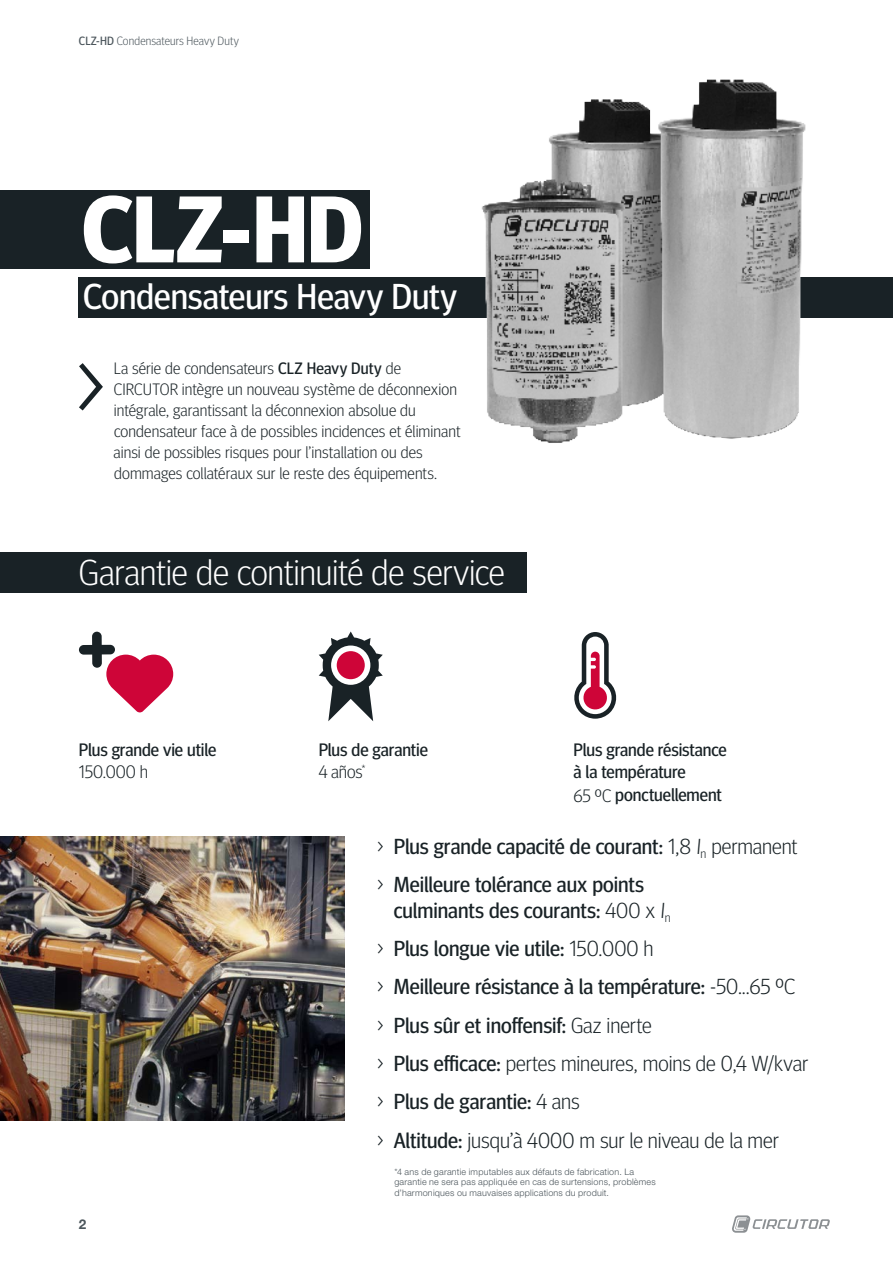
<style>
.page{position:relative;width:893px;height:1263px;background:#fff}
.page>*{position:absolute;margin:0;border:0;box-sizing:border-box;transform-origin:0 0}
.t1{font:700 94.5px "Meta Head OT";color:#fff}
.t2{font:300 36px "Meta Head OT";letter-spacing:-.005em;color:#fff}
.t3{font:36px "Meta Head OT";color:#fff}
.t4{font:21.75px/38.2px "Meta Head OT";color:#192226}
.t5{font:18px/22.5px "Meta Head OT";letter-spacing:-.005em;color:#192226}
.t6{font:300 18px "Meta Head OT";color:#192226}
.t7{font:300 16.5px/21px "Meta Head OT";letter-spacing:.005em;color:#192226}
.t8{font:700 13.5px "Helvetica Neue LT Std";color:#4c565c}
.t9{font:300 12px "Meta Head OT";letter-spacing:.01em;color:#4c565c}
.t10{font:300 9px/10.5px "Helvetica Neue LT Std";letter-spacing:.025em;color:#4c565c}
.s1{font-weight:400}
.s2{font-weight:300}
</style>
<div class="page">
<svg style="left:732px;top:1215px;width:98px;height:18px"></svg>
<div style="left:78px;top:278px;width:815px;height:40px;background:#192226"></div>
<div style="left:0;top:190px;width:370px;height:79px;background:#192226"></div>
<img style="left:475px;top:79px;width:411px;height:364px">
<svg style="left:79px;top:363px;width:24px;height:47px"></svg>
<svg style="left:319px;top:631px;width:64px;height:90px"></svg>
<svg style="left:79px;top:632px;width:94px;height:80px"></svg>
<svg style="left:574px;top:632px;width:43px;height:87px"></svg>
<img style="left:0;top:837px;width:344px;height:283px">
<div style="left:0;top:553px;width:527px;height:40px;background:#192226"></div>
<p class="t9" style="left:79px;top:34px;width:161px"><span class="s1">CLZ-HD</span> Condensateurs Heavy Duty</p>
<h1 class="t1" style="left:82px;top:174px;width:283px">CLZ-HD</h1>
<h2 class="t3" style="left:83px;top:275px;width:375px">Condensateurs Heavy Duty</h2>
<p class="t7" style="left:114px;top:357px;width:348px">La série de condensateurs <span class="s1">CLZ Heavy Duty</span> de CIRCUTOR intègre un nouveau système de déconnexion intégrale, garantissant la déconnexion absolue du condensateur face à de possibles incidences et éliminant ainsi de possibles risques pour l’installation ou des dommages collatéraux sur le reste des équipements.</p>
<h2 class="t2" style="left:79px;top:551px;width:427px">Garantie de continuité de service</h2>
<p class="t5" style="left:79px;top:738px;width:139px">Plus grande vie utile</p>
<p class="t6" style="left:79px;top:762px;width:71px">150.000 h</p>
<p class="t5" style="left:319px;top:738px;width:111px">Plus de garantie<br><span class="s2">4 años</span><sup>*</sup></p>
<p class="t5" style="left:574px;top:738px;width:155px">Plus grande résistance à la température<br><span class="s2">65 ºC</span> ponctuellement</p>
<p class="t4" style="left:377px;top:827px;width:422px"><span class="s2">&gt;</span> Plus grande capacité de courant: <span class="s2">1,8 I</span><sub>n</sub> <span class="s2">permanent &gt;</span> Meilleure tolérance aux points</p>
<p class="t4" style="left:377px;top:891px;width:433px;text-indent:17px">culminants des courants: <span class="s2">400 x I</span><sub>n<br></sub><span class="s2">&gt;</span> Plus longue vie utile: <span class="s2">150.000 h<br>&gt;</span> Meilleure résistance à la température: <span class="s2">-50...65 ºC<br>&gt;</span> Plus sûr et inoffensif: <span class="s2">Gaz inerte<br>&gt;</span> Plus efficace: <span class="s2">pertes mineures, moins de 0,4 W/kvar &gt;</span> Plus de garantie: <span class="s2">4 ans<br>&gt;</span> Altitude: <span class="s2">jusqu’à 4000 m sur le niveau de la mer</span></p>
<p class="t8" style="left:79px;top:1216px;width:9px">2</p>
<p class="t10" style="left:394px;top:1166px;width:263px">*4 ans de garantie imputables aux défauts de fabrication. La garantie ne sera pas appliquée en cas de surtensions, problèmes d’harmoniques ou mauvaises applications du produit.</p>
</div>
